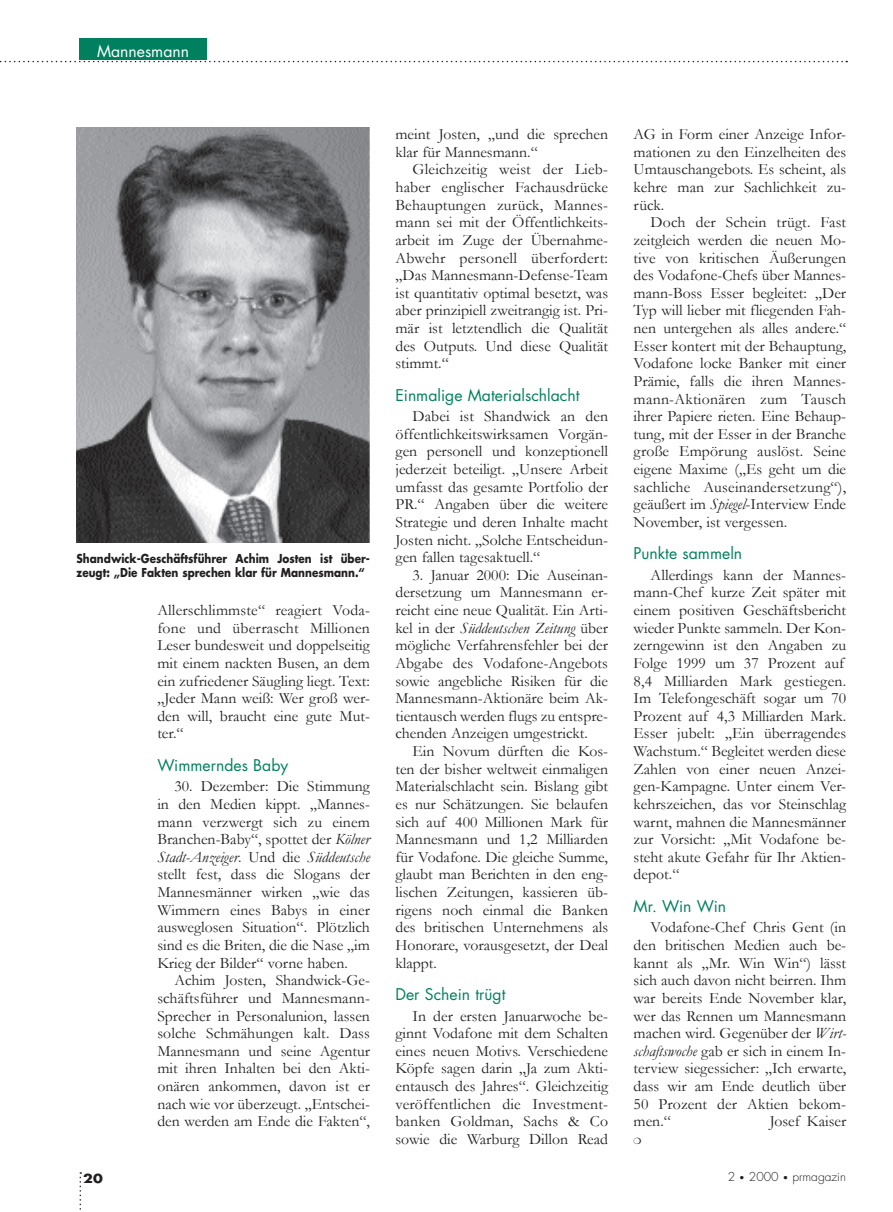
<style>
.page{position:relative;width:893px;height:1212px;background:#fff}
.page>*{position:absolute;margin:0;border:0;box-sizing:border-box;transform-origin:0 0}
.t1{font:15.75px/17.7px "Garamond";color:#231f20;text-align:justify}
.t2{font:15.75px "Futura";color:#00805f}
.t3{font:15.75px "Futura";color:#fff}
.t4{font:700 12.15px "Futura";color:#231f20;scale:1.18 1}
.t5{font:700 12px/14.2px "Futura";color:#231f20;scale:.87 1}
.t6{font:300 12px "Futura";color:#231f20}
.s1{font-style:italic}
.s2{font-size:9px}
</style>
<div class="page">
<svg style="left:80px;top:1172px;width:1px;height:38px"></svg>
<img style="left:77px;top:128px;width:293px;height:414px">
<div style="left:79px;top:38px;width:128px;height:22px;background:#00805f"></div>
<svg style="left:0;top:61px;width:847px;height:1px"></svg>
<p class="t3" style="left:97px;top:41px;width:94px">Mannesmann</p>
<p class="t5" style="left:77px;top:551px;width:339px">Shandwick-Geschäftsführer Achim Josten ist über&shy;zeugt: „Die Fakten sprechen klar für Mannesmann.“</p>
<p class="t1" style="left:157px;top:601px;width:214px">Allerschlimmste“ reagiert Voda&shy;fone und überrascht Millionen Leser bundesweit und doppelseitig mit einem nackten Busen, an dem ein zufriedener Säugling liegt. Text: „Jeder Mann weiß: Wer groß wer&shy;den will, braucht eine gute Mut&shy;ter.“</p>
<p class="t2" style="left:157px;top:755px;width:132px">Wimmerndes Baby</p>
<p class="t1" style="left:157px;top:777px;width:214px;text-indent:17px">30. Dezember: Die Stimmung in den Medien kippt. „Mannes&shy;mann verzwergt sich zu einem Branchen-Baby“, spottet der <span class="s1">Kölner Stadt-Anzeiger</span>. Und die <span class="s1">Süddeutsche </span>stellt fest, dass die Slogans der Mannesmänner wirken „wie das Wimmern eines Babys in einer ausweglosen Situation“. Plötzlich sind es die Briten, die die Nase „im Krieg der Bilder“ vorne haben.</p>
<p class="t1" style="left:157px;top:971px;width:214px;text-indent:17px">Achim Josten, Shandwick-Ge&shy;schäftsführer und Mannesmann-Sprecher in Personalunion, lassen solche Schmähungen kalt. Dass Mannesmann und seine Agentur mit ihren Inhalten bei den Akti&shy;onären ankommen, davon ist er nach wie vor überzeugt. „Entschei&shy;den werden am Ende die Fakten“,</p>
<p class="t1" style="left:395px;top:125px;width:214px">meint Josten, „und die sprechen klar für Mannesmann.“</p>
<p class="t1" style="left:395px;top:160px;width:214px;text-indent:17px">Gleichzeitig weist der Lieb&shy;haber englischer Fachausdrücke Behauptungen zurück, Mannes&shy;mann sei mit der Öffentlichkeits&shy;arbeit im Zuge der Übernahme-Abwehr personell überfordert: „Das Mannesmann-Defense-Team ist quantitativ optimal besetzt, was aber prinzipiell zweitrangig ist. Pri&shy;mär ist letztendlich die Qualität des Outputs. Und diese Qualität stimmt.“</p>
<p class="t2" style="left:395px;top:385px;width:185px">Einmalige Materialschlacht</p>
<p class="t1" style="left:395px;top:407px;width:214px;text-indent:17px">Dabei ist Shandwick an den öffentlichkeitswirksamen Vorgän&shy;gen personell und konzeptionell jederzeit beteiligt. „Unsere Arbeit umfasst das gesamte Portfolio der PR.“ Angaben über die weitere Strategie und deren Inhalte macht Josten nicht. „Solche Entscheidun&shy;gen fallen tagesaktuell.“</p>
<p class="t1" style="left:395px;top:566px;width:214px;text-indent:17px">3. Januar 2000: Die Auseinan&shy;dersetzung um Mannesmann er&shy;reicht eine neue Qualität. Ein Arti&shy;kel in der <span class="s1">Süddeutschen Zeitung</span> über mögliche Verfahrensfehler bei der Abgabe des Vodafone-Angebots sowie angebliche Risiken für die Mannesmann-Aktionäre beim Ak&shy;tientausch werden flugs zu entspre&shy;chenden Anzeigen umgestrickt.</p>
<p class="t1" style="left:395px;top:742px;width:214px;text-indent:17px">Ein Novum dürften die Kos&shy;ten der bisher weltweit einmaligen Materialschlacht sein. Bislang gibt es nur Schätzungen. Sie belaufen sich auf 400 Millionen Mark für Mannesmann und 1,2 Milliarden für Vodafone. Die gleiche Summe, glaubt man Berichten in den eng&shy;lischen Zeitungen, kassieren üb&shy;rigens noch einmal die Banken des britischen Unternehmens als Honorare, vorausgesetzt, der Deal klappt.</p>
<p class="t2" style="left:395px;top:984px;width:112px">Der Schein trügt</p>
<p class="t1" style="left:395px;top:1006px;width:214px;text-indent:17px">In der ersten Januarwoche be&shy;ginnt Vodafone mit dem Schalten eines neuen Motivs. Verschiedene Köpfe sagen darin „Ja zum Akti&shy;entausch des Jahres“. Gleichzeitig veröffentlichen die Investment&shy;banken Goldman, Sachs &amp; Co sowie die Warburg Dillon Read</p>
<p class="t1" style="left:634px;top:125px;width:214px">AG in Form einer Anzeige Infor&shy;mationen zu den Einzelheiten des Umtauschangebots. Es scheint, als kehre man zur Sachlichkeit zu&shy;rück.</p>
<p class="t1" style="left:634px;top:213px;width:214px;text-indent:17px">Doch der Schein trügt. Fast zeitgleich werden die neuen Mo&shy;tive von kritischen Äußerungen des Vodafone-Chefs über Mannes&shy;mann-Boss Esser begleitet: „Der Typ will lieber mit fliegenden Fah&shy;nen untergehen als alles andere.“ Esser kontert mit der Behauptung, Vodafone locke Banker mit einer Prämie, falls die ihren Mannes&shy;mann-Aktionären zum Tausch ihrer Papiere rieten. Eine Behaup&shy;tung, mit der Esser in der Branche große Empörung auslöst. Seine eigene Maxime („Es geht um die sachliche Auseinandersetzung“), geäußert im <span class="s1">Spiegel</span>-Interview Ende November, ist vergessen.</p>
<p class="t2" style="left:634px;top:543px;width:110px">Punkte sammeln</p>
<p class="t1" style="left:634px;top:566px;width:214px;text-align:left;text-indent:17px">Allerdings kann der Mannes&shy;mann-Chef kurze Zeit später mit einem positiven Geschäftsbericht wieder Punkte sammeln. Der Kon&shy;zerngewinn ist den Angaben zu<br>Folge 1999 um 37 Prozent auf<br>8,4 Milliarden Mark gestiegen.<br>Im Telefongeschäft sogar um 70<br>Prozent auf 4,3 Milliarden Mark.<br>Esser jubelt: „Ein überragendes<br>Wachstum.“ Begleitet werden diese<br>Zahlen von einer neuen Anzei&shy;gen-Kampagne. Unter einem Ver&shy;kehrszeichen, das vor Steinschlag warnt, mahnen die Mannesmänner zur Vorsicht: „Mit Vodafone be&shy;steht akute Gefahr für Ihr Aktien&shy;depot.“</p>
<p class="t2" style="left:634px;top:896px;width:94px">Mr. Win Win</p>
<p class="t1" style="left:634px;top:918px;width:214px;text-indent:17px">Vodafone-Chef Chris Gent (in den britischen Medien auch be&shy;kannt als „Mr. Win Win“) lässt sich auch davon nicht beirren. Ihm war bereits Ende November klar, wer das Rennen um Mannesmann machen wird. Gegenüber der <span class="s1">Wirt&shy;schaftswoche</span> gab er sich in einem In&shy;terview siegessicher: „Ich erwarte, dass wir am Ende deutlich über 50 Prozent der Aktien bekom&shy;men.“</p>
<p class="t1" style="left:770px;top:1112px;width:78px">Josef Kaiser</p>
<p class="t4" style="left:83px;top:1170px;width:18px">20</p>
<p class="t6" style="left:728px;top:1169px;width:120px">2 <span class="s2">•</span> 2000 <span class="s2">•</span> prmagazin</p>
</div>
